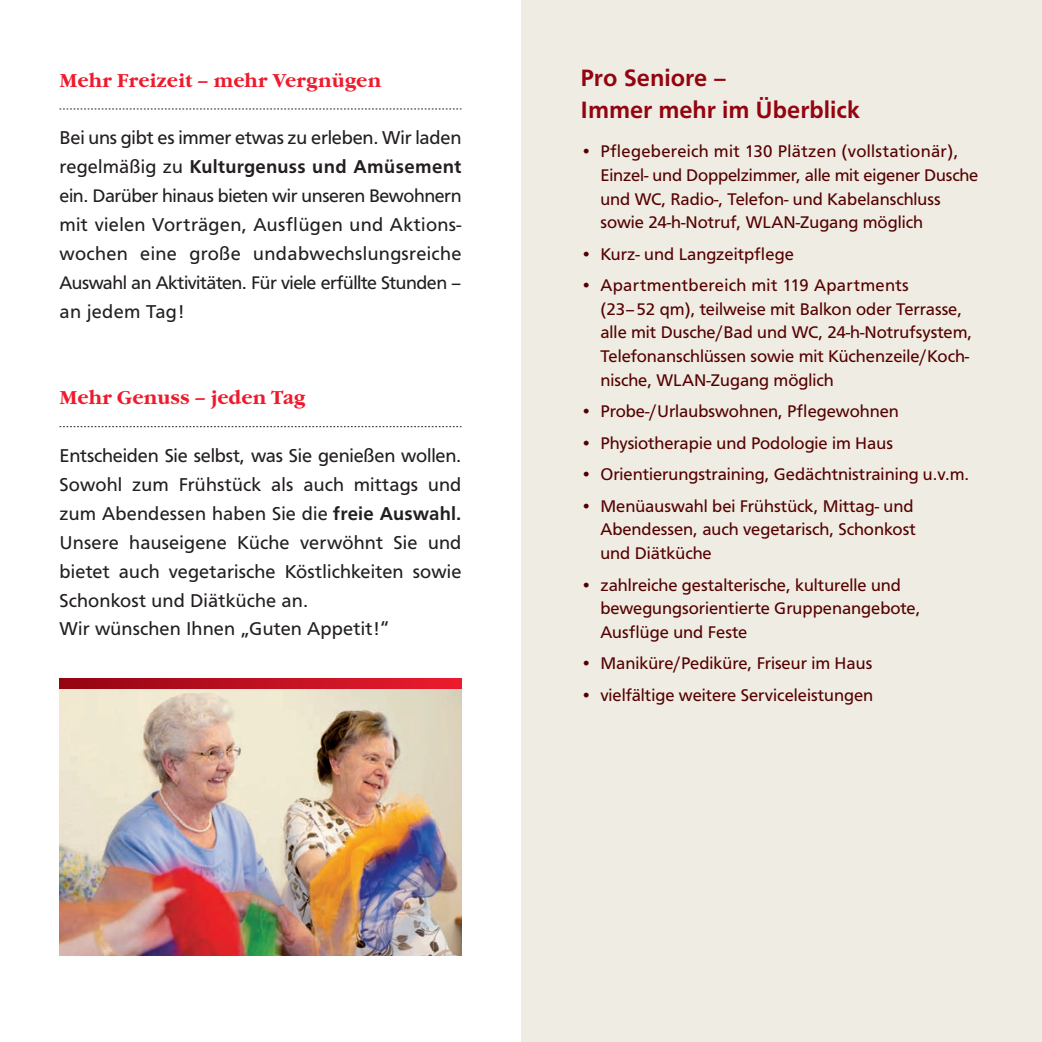
<style>
.page{position:relative;width:1042px;height:1042px;background:#fff}
.page>*{position:absolute;margin:0;border:0;box-sizing:border-box;transform-origin:0 0}
.t1{font:500 24.5px/31.5px "F015 T";color:#940410}
.t2{font:19.25px/28.9px "F015 T";letter-spacing:.01em;color:#231f20}
.t3{font:19.25px/28.9px "F015 T";letter-spacing:-.01em;color:#231f20}
.t4{font:700 19.25px "Garamond Itc T";color:#ee1b2d}
.t5{font:18.9px "F015 T";letter-spacing:-.025em;color:#231f20}
.t6{font:17.5px/23.6px "F015 T";color:#500}
.s1{font-weight:500}
</style>
<div class="page">
<img style="left:60px;top:688px;width:401px;height:267px">
<div style="left:521px;top:0;width:521px;height:1042px;background:#efede3"></div>
<svg style="left:60px;top:109px;width:401px;height:1px"></svg>
<svg style="left:60px;top:426px;width:401px;height:1px"></svg>
<svg style="left:60px;top:678px;width:401px;height:10px;background:#be1021"></svg>
<p class="t4" style="left:60px;top:69px;width:323px">Mehr Freizeit – mehr Vergnügen</p>
<p class="t3" style="left:60px;top:124px;width:403px">Bei uns gibt es immer etwas zu erleben. Wir laden regelmäßig zu <span class="s1">Kulturgenuss und Amüsement</span></p>
<p class="t5" style="left:60px;top:185px;width:403px">ein. Darüber hinaus bieten wir unseren Bewohnern</p>
<p class="t2" style="left:60px;top:210px;width:403px">mit vielen Vorträgen, Ausflügen und Aktions&shy;wochen eine große undabwechslungsreiche</p>
<p class="t5" style="left:60px;top:272px;width:403px">Auswahl an Aktivitäten. Für viele erfüllte Stunden –</p>
<p class="t2" style="left:60px;top:297px;width:127px">an jedem Tag!</p>
<p class="t4" style="left:60px;top:387px;width:247px">Mehr Genuss – jeden Tag</p>
<p class="t2" style="left:60px;top:441px;width:403px">Entscheiden Sie selbst, was Sie genießen wollen.<br>Sowohl zum Frühstück als auch mittags und zum Abendessen haben Sie die <span class="s1">freie Auswahl.<br></span>Unsere hauseigene Küche verwöhnt Sie und bietet auch vegetarische Köstlichkeiten sowie Schonkost und Diätküche an.<br>Wir wünschen Ihnen „Guten Appetit!“</p>
<h1 class="t1" style="left:580px;top:63px;width:281px">Pro Seniore –<br>Immer mehr im Überblick</h1>
<p class="t6" style="left:600px;top:140px;width:379px;text-indent:-20px">• Pflegebereich mit 130 Plätzen (vollstationär), Einzel- und Doppelzimmer, alle mit eigener Dusche und WC, Radio-, Telefon- und Kabelanschluss sowie 24-h-Notruf, WLAN-Zugang möglich</p>
<p class="t6" style="left:580px;top:242px;width:215px">• Kurz- und Langzeitpflege</p>
<p class="t6" style="left:600px;top:274px;width:373px;text-indent:-20px">• Apartmentbereich mit 119 Apartments<br>(23–52 qm), teilweise mit Balkon oder Terrasse, alle mit Dusche/Bad und WC, 24-h-Notrufsystem, Telefonanschlüssen sowie mit Küchenzeile/Koch&shy;nische, WLAN-Zugang möglich</p>
<p class="t6" style="left:580px;top:400px;width:320px">• Probe-/Urlaubswohnen, Pflegewohnen</p>
<p class="t6" style="left:580px;top:431px;width:314px">• Physiotherapie und Podologie im Haus</p>
<p class="t6" style="left:580px;top:463px;width:390px">• Orientierungstraining, Gedächtnistraining u.v.m.</p>
<p class="t6" style="left:600px;top:494px;width:317px;text-indent:-20px">• Menüauswahl bei Frühstück, Mittag- und<br>Abendessen, auch vegetarisch, Schonkost und Diätküche</p>
<p class="t6" style="left:600px;top:573px;width:321px;text-indent:-20px">• zahlreiche gestalterische, kulturelle und bewegungsorientierte Gruppenangebote,<br>Ausflüge und Feste</p>
<p class="t6" style="left:580px;top:652px;width:293px">• Maniküre/Pediküre, Friseur im Haus</p>
<p class="t6" style="left:580px;top:683px;width:294px">• vielfältige weitere Serviceleistungen</p>
</div>
